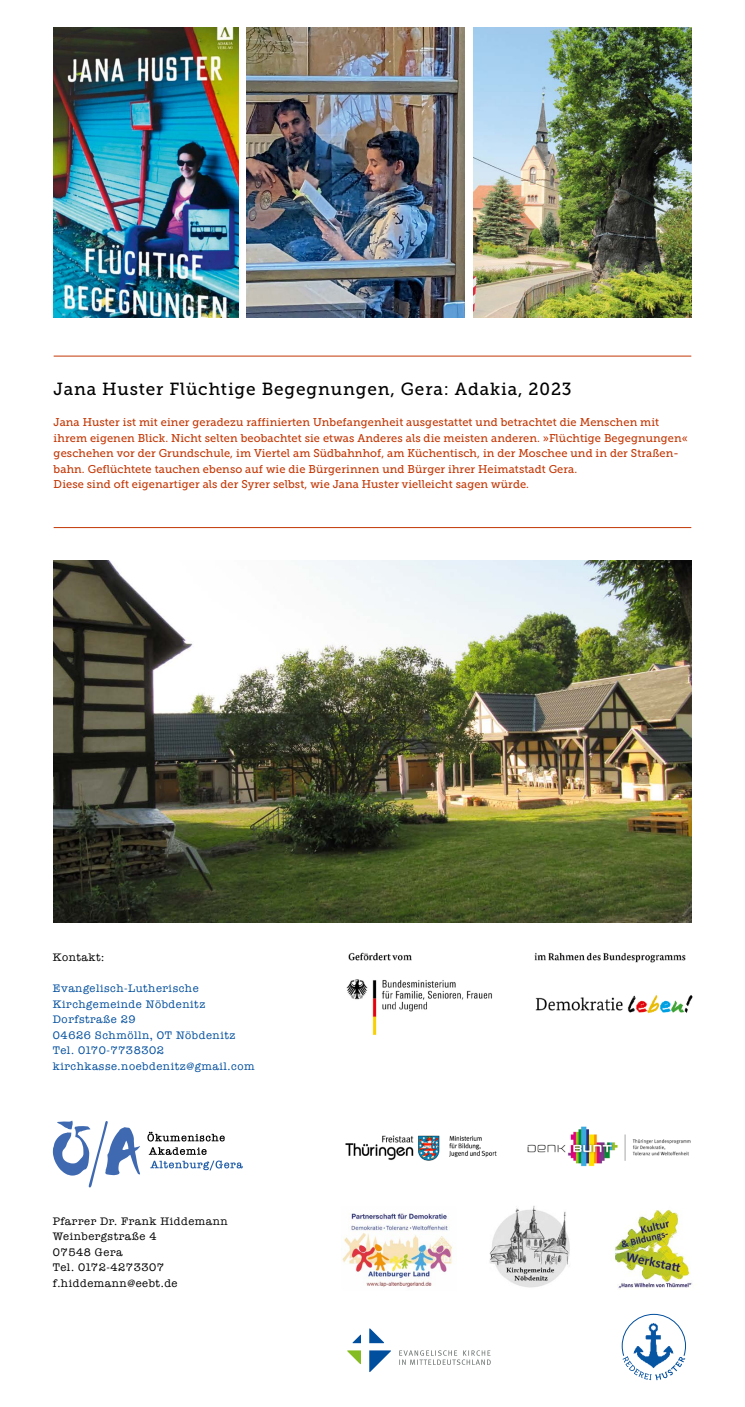
<style>
.page{position:relative;width:745px;height:1407px;background:#fff}
.page>*{position:absolute;margin:0;border:0;box-sizing:border-box;transform-origin:0 0}
.t1{font:17.5px "Museo Slab 500";letter-spacing:.05em;color:#000}
.t2{font:11.25px/15.5px "Museo Slab 500";letter-spacing:.01em;color:#c33806}
.t3{font:11.25px/15.5px "American Typewriter";letter-spacing:.05em;color:#004e9e}
.t4{font:11.25px/15.5px "American Typewriter";letter-spacing:.05em;color:#000}
</style>
<div class="page">
<svg style="left:149px;top:1147px;width:93px;height:23px"></svg>
<svg style="left:147px;top:1132px;width:77px;height:9px"></svg>
<svg style="left:53px;top:1120px;width:87px;height:67px"></svg>
<img style="left:54px;top:28px;width:184px;height:290px">
<img style="left:247px;top:28px;width:217px;height:290px">
<img style="left:473px;top:28px;width:217px;height:290px">
<hr style="left:54px;top:356px;width:637px;height:1px;background:#c33806">
<hr style="left:54px;top:527px;width:637px;height:1px;background:#c33806">
<img style="left:54px;top:560px;width:637px;height:362px">
<svg style="left:347px;top:1328px;width:44px;height:44px"></svg>
<svg style="left:399px;top:1350px;width:91px;height:15px"></svg>
<img style="left:527px;top:1126px;width:164px;height:41px">
<img style="left:534px;top:952px;width:159px;height:62px">
<img style="left:346px;top:952px;width:146px;height:83px">
<img style="left:614px;top:1210px;width:78px;height:78px">
<img style="left:489px;top:1206px;width:81px;height:82px">
<img style="left:345px;top:1135px;width:152px;height:26px">
<img style="left:342px;top:1213px;width:111px;height:75px">
<svg style="left:621px;top:1313px;width:65px;height:67px"></svg>
<h1 class="t1" style="left:54px;top:379px;width:519px">Jana Huster Flüchtige Begegnungen, Gera: Adakia, 2023</h1>
<p class="t2" style="left:54px;top:415px;width:635px">Jana Huster ist mit einer geradezu raffinierten Unbefangenheit ausgestattet und betrachtet die Menschen mit ihrem eigenen Blick. Nicht selten beobachtet sie etwas Anderes als die meisten anderen. »Flüchtige Begegnungen« geschehen vor der Grundschule, im Viertel am Südbahnhof, am Küchentisch, in der Moschee und in der Straßen&shy;bahn. Geflüchtete tauchen ebenso auf wie die Bürgerinnen und Bürger ihrer Heimatstadt Gera.<br>Diese sind oft eigenartiger als der Syrer selbst, wie Jana Huster vielleicht sagen würde.</p>
<p class="t4" style="left:53px;top:949px;width:53px">Kontakt:</p>
<p class="t3" style="left:53px;top:980px;width:203px">Evangelisch-Lutherische<br>Kirchgemeinde Nöbdenitz<br>Dorfstraße 29<br>04626 Schmölln, OT Nöbdenitz<br>Tel. 0170-7738302 kirchkasse.noebdenitz@gmail.com</p>
<p class="t4" style="left:53px;top:1213px;width:176px">Pfarrer Dr. Frank Hiddemann<br>Weinbergstraße 4<br>07548 Gera<br>Tel. 0172-4273307 f.hiddemann@eebt.de</p>
</div>
